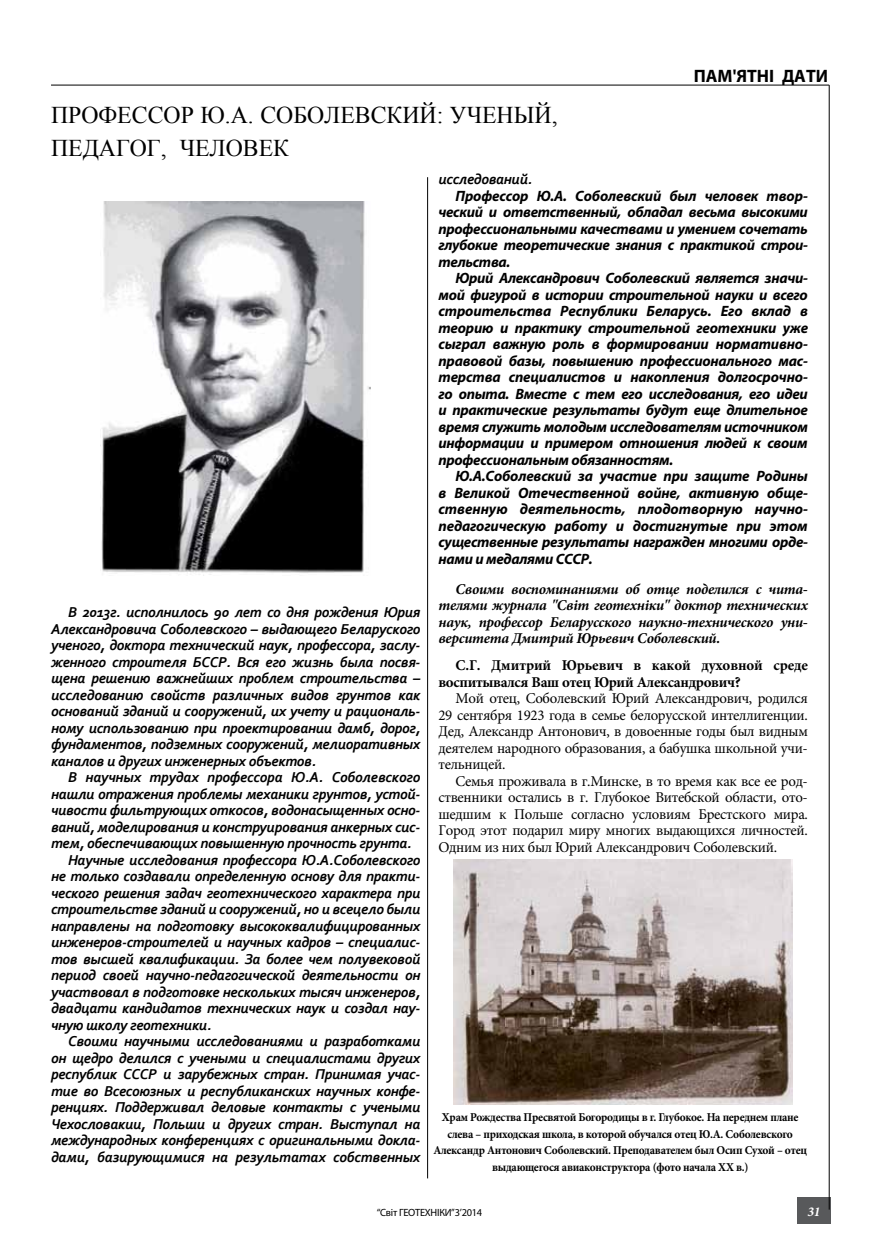
<style>
.page{position:relative;width:893px;height:1255px;background:#fff}
.page>*{position:absolute;margin:0;border:0;box-sizing:border-box;transform-origin:0 0}
.t1{font:24px/33px "Times New Roman";color:#000}
.t2{font:700 18px "Myriad Pro";color:#000}
.t3{font:italic 700 15px/16.5px "Corbel";letter-spacing:-.02em;color:#000;text-align:justify}
.t4{font:italic 700 15px/16.5px "Myriad Pro";letter-spacing:-.02em;color:#000;text-align:justify}
.t5{font:15px/16.5px "Minion Pro";letter-spacing:-.02em;color:#000;text-align:justify}
.t6{font:italic 700 15px/16.5px "Minion Pro";letter-spacing:-.02em;color:#000;text-align:justify}
.t7{font:700 15px/16.5px "Minion Pro";letter-spacing:-.02em;color:#000}
.t8{font:italic 700 13.5px "Minion Pro";color:#fff}
.t9{font:700 12px/16.5px "Minion Pro";letter-spacing:-.025em;color:#000;text-align:center;scale:.95 1}
.t10{font:10.5px "Myriad Pro";letter-spacing:-.025em;color:#000}
</style>
<div class="page">
<div style="left:797px;top:1197px;width:33px;height:27px;background:#58595b"></div>
<hr style="left:51px;top:85px;width:778px;height:1px;background:#000">
<hr style="left:829px;top:85px;width:1px;height:1124px;background:#000">
<img style="left:101px;top:201px;width:270px;height:375px">
<img style="left:454px;top:860px;width:339px;height:244px">
<hr style="left:427px;top:177px;width:1px;height:1001px;background:#000">
<h1 class="t1" style="left:51px;top:98px;width:508px">ПРОФЕССОР Ю.А. СОБОЛЕВСКИЙ: УЧЕНЫЙ,<br>ПЕДАГОГ, ЧЕЛОВЕК</h1>
<p class="t2" style="left:694px;top:64px;width:136px">ПАМ'ЯТНІ ДАТИ</p>
<p class="t3" style="left:51px;top:603px;width:371px;text-indent:17px">В 2013г. исполнилось 90 лет со дня рождения Юрия Александровича Соболевского – выдающего Беларуского ученого, доктора технический наук, профессора, заслу&shy;женного строителя БССР. Вся его жизнь была посвя&shy;щена решению важнейших проблем строительства – исследованию свойств различных видов грунтов как оснований зданий и сооружений, их учету и рациональ&shy;ному использованию при проектировании дамб, дорог, фундаментов, подземных сооружений, мелиоративных каналов и других инженерных объектов.</p>
<p class="t3" style="left:68px;top:768px;width:354px">В научных трудах профессора Ю.А. Соболевского</p>
<p class="t3" style="left:51px;top:785px;width:371px">нашли отражения проблемы механики грунтов, устой-</p>
<p class="t3" style="left:51px;top:801px;width:371px">чивости фильтрующих откосов, водонасыщенных осно-</p>
<p class="t3" style="left:51px;top:818px;width:371px">ваний, моделирования и конструирования анкерных сис-</p>
<p class="t3" style="left:51px;top:834px;width:362px">тем, обеспечивающих повышенную прочность грунта.</p>
<p class="t3" style="left:68px;top:851px;width:354px">Научные исследования профессора Ю.А.Соболевского</p>
<p class="t3" style="left:51px;top:867px;width:371px">не только создавали определенную основу для практи-</p>
<p class="t3" style="left:51px;top:884px;width:371px">ческого решения задач геотехнического характера при</p>
<p class="t3" style="left:51px;top:900px;width:371px">строительстве зданий и сооружений, но и всецело были</p>
<p class="t3" style="left:51px;top:917px;width:371px">направлены на подготовку высококвалифицированных</p>
<p class="t3" style="left:51px;top:933px;width:371px">инженеров-строителей и научных кадров – специалис-</p>
<p class="t3" style="left:51px;top:950px;width:371px">тов высшей квалификации. За более чем полувековой</p>
<p class="t3" style="left:51px;top:966px;width:371px">период своей научно-педагогической деятельности он</p>
<p class="t3" style="left:51px;top:983px;width:371px">участвовал в подготовке нескольких тысяч инженеров,</p>
<p class="t3" style="left:51px;top:999px;width:371px">двадцати кандидатов технических наук и создал нау-</p>
<p class="t3" style="left:51px;top:1016px;width:162px">чную школу геотехники.</p>
<p class="t3" style="left:68px;top:1032px;width:354px">Своими научными исследованиями и разработками</p>
<p class="t3" style="left:51px;top:1049px;width:371px">он щедро делился с учеными и специалистами других</p>
<p class="t3" style="left:51px;top:1065px;width:371px">республик СССР и зарубежных стран. Принимая учас-</p>
<p class="t3" style="left:51px;top:1082px;width:371px">тие во Всесоюзных и республиканских научных конфе-</p>
<p class="t3" style="left:51px;top:1098px;width:371px">ренциях. Поддерживал деловые контакты с учеными</p>
<p class="t3" style="left:51px;top:1115px;width:371px">Чехословакии, Польши и других стран. Выступал на</p>
<p class="t3" style="left:51px;top:1131px;width:371px">международных конференциях с оригинальными докла-</p>
<p class="t3" style="left:51px;top:1148px;width:371px">дами, базирующимися на результатах собственных</p>
<p class="t3" style="left:438px;top:170px;width:95px">исследований.</p>
<p class="t4" style="left:438px;top:187px;width:371px;text-indent:17px">Профессор Ю.А. Соболевский был человек твор&shy;ческий и ответственный, обладал весьма высокими профессиональными качествами и умением сочетать глубокие теоретические знания с практикой строи&shy;тельства.</p>
<p class="t4" style="left:438px;top:269px;width:371px;text-indent:17px">Юрий Александрович Соболевский является значи&shy;мой фигурой в истории строительной науки и всего строительства Республики Беларусь. Его вклад в теорию и практику строительной геотехники уже сыграл важную роль в формировании нормативно&shy;правовой базы, повышению профессионального мас&shy;терства специалистов и накопления долгосрочно&shy;го опыта. Вместе с тем его исследования, его идеи и практические результаты будут еще длительное время служить молодым исследователям источником информации и примером отношения людей к своим профессиональным обязанностям.</p>
<p class="t4" style="left:438px;top:467px;width:371px;text-indent:17px">Ю.А.Соболевский за участие при защите Родины в Великой Отечественной войне, активную обще&shy;ственную деятельность, плодотворную научно&shy;педагогическую работу и достигнутые при этом существенные результаты награжден многими орде&shy;нами и медалями СССР.</p>
<p class="t6" style="left:438px;top:580px;width:371px;text-indent:17px">Своими воспоминаниями об отце поделился с чита&shy;телями журнала "Світ геотехніки" доктор технических наук, профессор Беларусского наукно-технического уни&shy;верситета Дмитрий Юрьевич Соболевский.</p>
<p class="t7" style="left:438px;top:657px;width:371px;text-indent:17px">С.Г. Дмитрий Юрьевич в какой духовной среде воспитывался Ваш отец Юрий Александрович?</p>
<p class="t5" style="left:438px;top:690px;width:371px;text-indent:17px">Мой отец, Соболевский Юрий Александрович, родился 29 сентября 1923 года в семье белорусской интеллигенции.<br>Дед, Александр Антонович, в довоенные годы был видным деятелем народного образования, а бабушка школьной учи&shy;тельницей.</p>
<p class="t5" style="left:438px;top:773px;width:371px;text-indent:17px">Семья проживала в г.Минске, в то время как все ее род&shy;ственники остались в г. Глубокое Витебской области, ото&shy;шедшим к Польше согласно условиям Брестского мира.<br>Город этот подарил миру многих выдающихся личностей.<br>Одним из них был Юрий Александрович Соболевский.</p>
<p class="t9" style="left:433px;top:1108px;width:395px">Храм Рождества Пресвятой Богородицы в г. Глубокое. На переднем плане слева – приходская школа, в которой обучался отец Ю.А. Соболевского Александр Антонович Соболевский. Преподавателем был Осип Сухой – отец выдающегося авиаконструктора (фото начала XX в.)</p>
<p class="t10" style="left:377px;top:1206px;width:107px">“Світ ГЕОТЕХНІКИ”3’2014</p>
<p class="t8" style="left:807px;top:1201px;width:14px">31</p>
</div>
